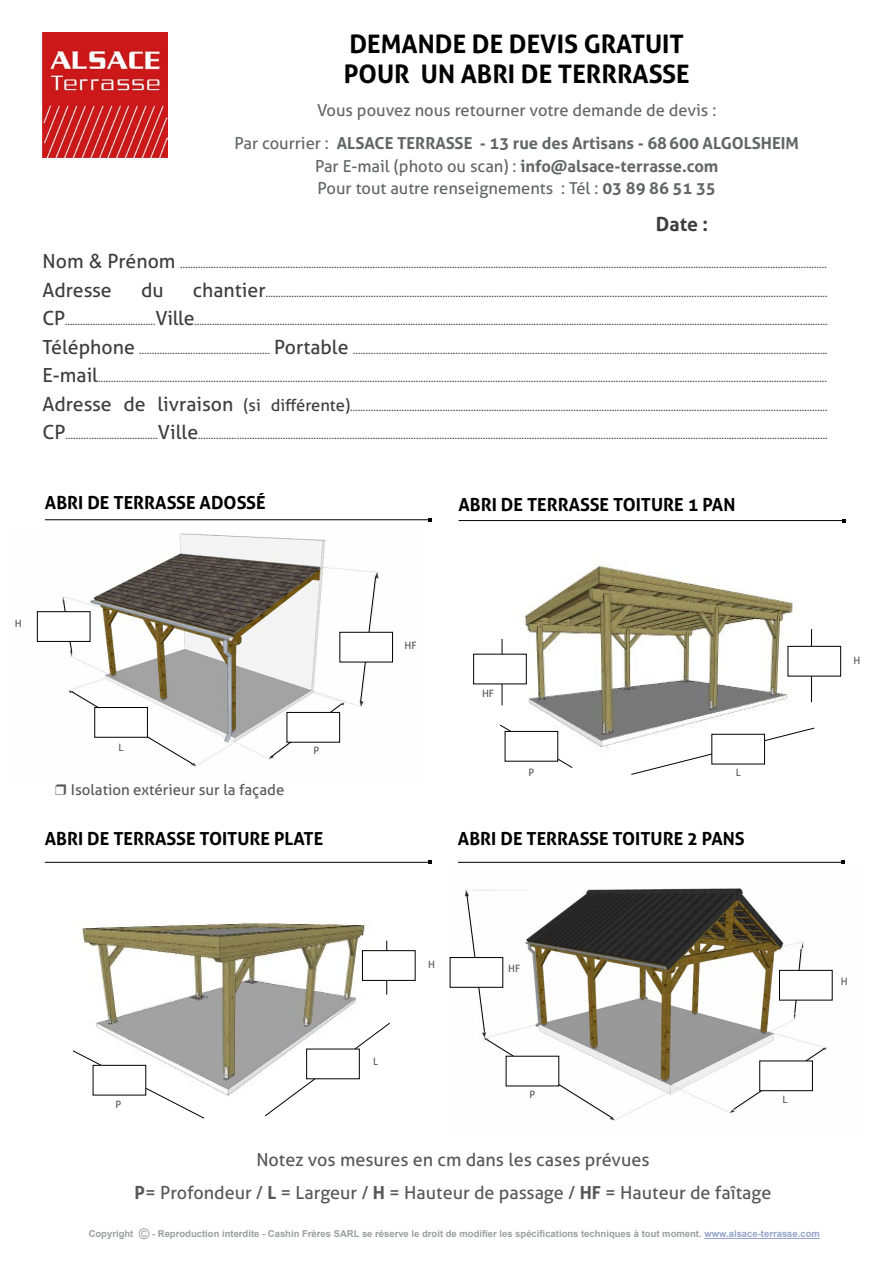
<style>
.page{position:relative;width:893px;height:1263px;background:#fff}
.page>*{position:absolute;margin:0;border:0;box-sizing:border-box;transform-origin:0 0}
.t1{font:700 25.5px/30.6px "Aller";color:#000}
.t2{font:19.5px "Aller";color:#3e3d40}
.t3{font:700 19.5px "Aller";color:#3e3d40}
.t4{font:18px/33px "Aller";color:#58585a;text-align:center}
.t5{font:700 18px "Aller";color:#000}
.t6{font:16.5px/33px "Aller";color:#646567;text-align:center}
.t7{font:15px "Aller";color:#58585a}
.t8{font:10.5px "Aller";color:#3e3d40}
.t9{font:10.2px "Aller";color:#58585a}
.t10{font:700 9.45px "Arial";color:#9c9e9f}
.s1{font-weight:700}
.s2{font-size:19.5px}
.s3{font-family:"Arial";font-size:19.5px}
.s4{font-size:16.5px}
.s5{font-weight:400;font-size:14.55px}
.s6{color:#95a4c9}
</style>
<div class="page">
<img style="left:43px;top:33px;width:125px;height:125px">
<img style="left:473px;top:564px;width:369px;height:185px">
<hr style="left:704px;top:1238px;width:116px;height:1px;background:#95a4c9">
<hr style="left:45px;top:519px;width:385px;height:1px;background:#000">
<img style="left:36px;top:533px;width:358px;height:234px">
<svg style="left:271px;top:704px;width:70px;height:53px"></svg>
<div style="left:287px;top:712px;width:53px;height:30px;background:#fff"></div>
<div style="left:287px;top:712px;width:53px;height:30px;border:1px solid #000"></div>
<svg style="left:71px;top:691px;width:122px;height:73px"></svg>
<div style="left:95px;top:707px;width:52px;height:30px;background:#fff"></div>
<div style="left:95px;top:707px;width:53px;height:30px;border:1px solid #000"></div>
<svg style="left:63px;top:602px;width:9px;height:51px"></svg>
<div style="left:37px;top:612px;width:53px;height:29px;background:#fff"></div>
<svg style="left:360px;top:577px;width:16px;height:125px"></svg>
<div style="left:340px;top:632px;width:53px;height:30px;background:#fff"></div>
<div style="left:340px;top:632px;width:53px;height:30px;border:1px solid #000"></div>
<hr style="left:458px;top:520px;width:386px;height:1px;background:#000">
<hr style="left:811px;top:629px;width:1px;height:73px;background:#000">
<div style="left:788px;top:646px;width:53px;height:30px;background:#fff"></div>
<div style="left:788px;top:646px;width:53px;height:30px;border:1px solid #000"></div>
<svg style="left:631px;top:728px;width:184px;height:47px"></svg>
<div style="left:712px;top:734px;width:52px;height:30px;background:#fff"></div>
<div style="left:712px;top:734px;width:53px;height:30px;border:1px solid #000"></div>
<svg style="left:499px;top:724px;width:74px;height:44px"></svg>
<div style="left:505px;top:731px;width:53px;height:30px;background:#fff"></div>
<div style="left:505px;top:731px;width:53px;height:30px;border:1px solid #000"></div>
<hr style="left:502px;top:639px;width:1px;height:66px;background:#000">
<div style="left:474px;top:654px;width:52px;height:30px;background:#fff"></div>
<img style="left:449px;top:863px;width:393px;height:258px">
<hr style="left:458px;top:862px;width:385px;height:1px;background:#000">
<svg style="left:794px;top:948px;width:8px;height:66px"></svg>
<svg style="left:733px;top:1048px;width:91px;height:62px"></svg>
<svg style="left:486px;top:1039px;width:126px;height:79px"></svg>
<svg style="left:466px;top:894px;width:19px;height:138px"></svg>
<div style="left:450px;top:957px;width:53px;height:30px;background:#fff"></div>
<div style="left:450px;top:957px;width:53px;height:30px;border:1px solid #000"></div>
<div style="left:779px;top:970px;width:53px;height:30px;background:#fff"></div>
<div style="left:779px;top:970px;width:53px;height:30px;border:1px solid #000"></div>
<div style="left:506px;top:1056px;width:53px;height:30px;background:#fff"></div>
<div style="left:760px;top:1061px;width:52px;height:30px;background:#fff"></div>
<div style="left:760px;top:1061px;width:52px;height:30px;border:1px solid #000"></div>
<img style="left:82px;top:922px;width:334px;height:174px">
<hr style="left:45px;top:862px;width:385px;height:1px;background:#000">
<hr style="left:386px;top:941px;width:1px;height:54px;background:#000">
<div style="left:362px;top:951px;width:53px;height:29px;background:#fff"></div>
<div style="left:362px;top:950px;width:53px;height:30px;border:1px solid #000"></div>
<svg style="left:265px;top:1022px;width:125px;height:94px"></svg>
<div style="left:307px;top:1049px;width:52px;height:30px;background:#fff"></div>
<svg style="left:72px;top:1050px;width:132px;height:69px"></svg>
<div style="left:93px;top:1065px;width:53px;height:30px;background:#fff"></div>
<div style="left:93px;top:1065px;width:53px;height:30px;border:1px solid #000"></div>
<h1 class="t1" style="left:344px;top:28px;width:348px">DEMANDE DE DEVIS GRATUIT<br>POUR UN ABRI DE TERRRASSE</h1>
<h3 class="t6" style="left:234px;top:94px;width:566px">Vous pouvez nous retourner votre demande de devis :<br>Par courrier : <span class="s1">ALSACE TERRASSE - 13 rue des Artisans - 68600 ALGOLSHEIM</span></h3>
<h3 class="t6" style="left:315px;top:155px;width:405px;line-height:22.5px;text-align:left">Par E-mail (photo ou scan) : <span class="s1">info@alsace-terrasse.com<br></span>Pour tout autre renseignements : Tél : <span class="s1">03 89 86 51 35</span></h3>
<h2 class="t3" style="left:656px;top:212px;width:54px">Date :</h2>
<p class="t8" style="left:43px;top:258px;width:786px"><span class="s2">Nom</span> <span class="s3">&amp;</span> <span class="s2">Prénom</span> ………………………………………………………………………………………………………………………………………………………………………………………………………………………………</p>
<h2 class="t2" style="left:43px;top:278px;width:71px">Adresse</h2>
<h2 class="t2" style="left:141px;top:278px;width:24px">du</h2>
<p class="t8" style="left:193px;top:287px;width:636px"><span class="s2">chantier</span>…………………………………………………………………………………………………………………………………………………………………………………………………</p>
<p class="t8" style="left:43px;top:315px;width:787px"><span class="s2">CP</span>………………………………<span class="s2">Ville</span>………………………………………………………………………………………………………………………………………………………………………………………………………………………………</p>
<p class="t8" style="left:43px;top:344px;width:786px"><span class="s2">Téléphone</span> …………………………………………… <span class="s2">Portable</span> …………………………………………………………………………………………………………………………………………………………………..</p>
<p class="t8" style="left:43px;top:372px;width:786px"><span class="s2">E-mail</span>……………………………………………………………………………………………………………………………………………………………………………………………………………………………….................................</p>
<p class="t8" style="left:43px;top:401px;width:786px"><span class="s2">Adresse de livraison</span> <span class="s4">(si différente)</span>……………………………………………………………………………………………………………………………………………………………………</p>
<p class="t8" style="left:43px;top:429px;width:787px"><span class="s2">CP</span>………………………………<span class="s2">Ville</span>……………………………………………………………………………………………………………………………………………………………………………………….......................................</p>
<h3 class="t5" style="left:45px;top:491px;width:222px">ABRI DE TERRASSE ADOSSÉ</h3>
<h3 class="t5" style="left:458px;top:493px;width:278px">ABRI DE TERRASSE TOITURE 1 PAN</h3>
<p class="t9" style="left:15px;top:617px;width:8px">H</p>
<p class="t9" style="left:118px;top:741px;width:7px">L</p>
<p class="t9" style="left:313px;top:744px;width:7px">P</p>
<h3 class="t7" style="left:71px;top:781px;width:215px">Isolation extérieur sur la façade</h3>
<p class="t9" style="left:405px;top:639px;width:14px">HF</p>
<p class="t9" style="left:482px;top:687px;width:14px">HF</p>
<p class="t9" style="left:529px;top:766px;width:7px">P</p>
<p class="t9" style="left:736px;top:766px;width:7px">L</p>
<h3 class="t5" style="left:45px;top:827px;width:280px">ABRI DE TERRASSE TOITURE PLATE</h3>
<h3 class="t5" style="left:458px;top:827px;width:288px">ABRI DE TERRASSE TOITURE 2 PANS</h3>
<p class="t9" style="left:853px;top:654px;width:8px">H</p>
<p class="t9" style="left:428px;top:958px;width:8px">H</p>
<p class="t9" style="left:508px;top:962px;width:14px">HF</p>
<p class="t9" style="left:841px;top:975px;width:8px">H</p>
<p class="t9" style="left:115px;top:1098px;width:7px">P</p>
<p class="t9" style="left:373px;top:1055px;width:7px">L</p>
<p class="t9" style="left:530px;top:1088px;width:7px">P</p>
<p class="t9" style="left:782px;top:1093px;width:7px">L</p>
<h3 class="t4" style="left:135px;top:1143px;width:638px">Notez vos mesures en cm dans les cases prévues<br><span class="s1">P</span>= Profondeur / <span class="s1">L</span> = Largeur / <span class="s1">H</span> = Hauteur de passage / <span class="s1">HF</span> = Hauteur de faîtage</h3>
<p class="t10" style="left:89px;top:1228px;width:733px">Copyright <span class="s5">©</span> - Reproduction interdite - Cashin Frères SARL se réserve le droit de modifier les spécifications techniques à tout moment. <span class="s6">www.alsace-terrasse.com</span></p>
</div>
